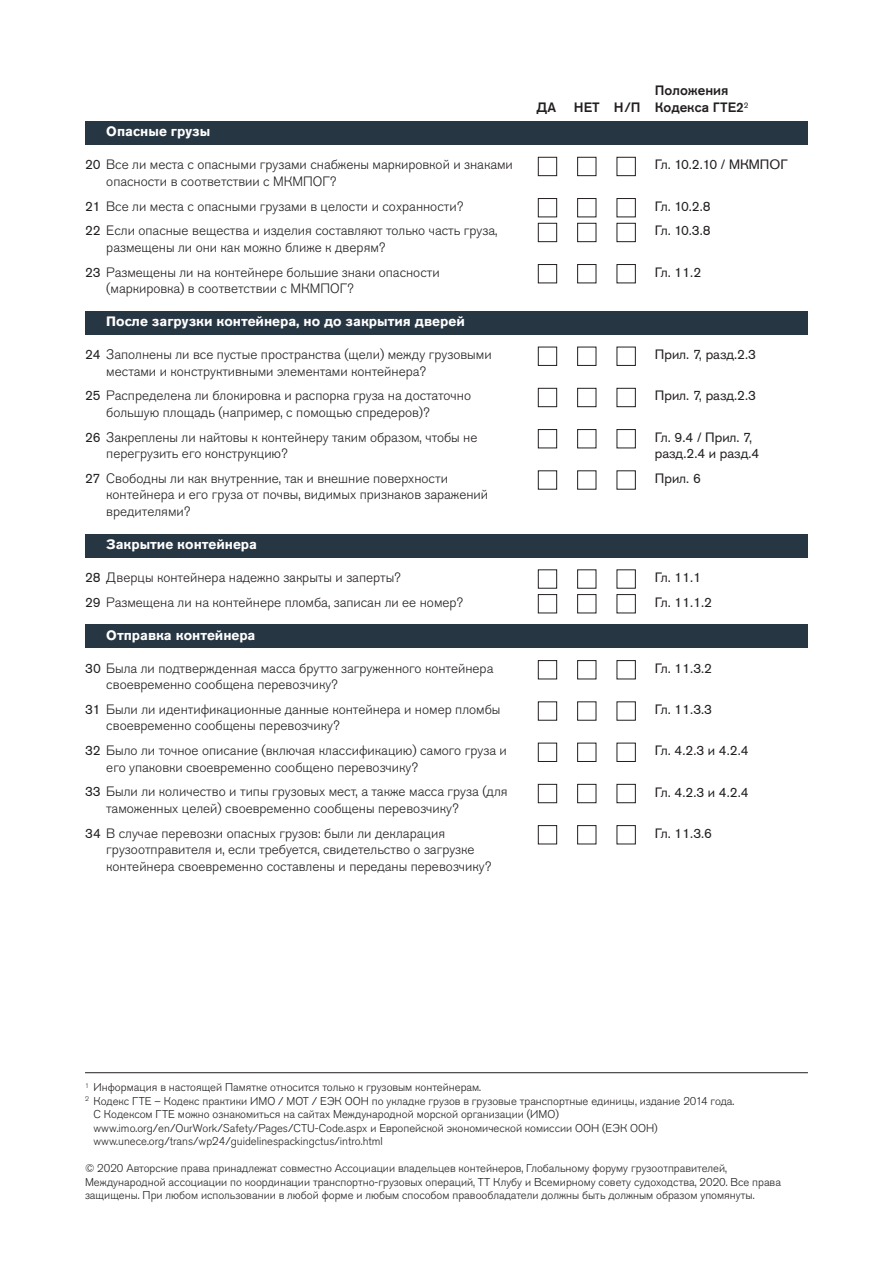
<style>
.page{position:relative;width:893px;height:1263px;background:#fff}
.page>*{position:absolute;margin:0;border:0;box-sizing:border-box;transform-origin:0 0}
.t1{font:300 13.5px/16.5px "Akzidenz Grotesk Pro";color:#231f20}
.t2{font:13.5px/24.8px "Akzidenz Grotesk Pro";color:#231f20}
.t3{font:700 13.5px "Akzidenz Grotesk Pro";color:#fff}
.t4{font:500 13.5px/16.5px "Akzidenz Grotesk Pro";color:#231f20}
.t5{font:300 11.25px/13.5px "Akzidenz Grotesk Pro";color:#231f20}
.s1{font-weight:400}
</style>
<div class="page">
<div style="left:85px;top:625px;width:723px;height:23px;background:#273643"></div>
<div style="left:85px;top:534px;width:723px;height:23px;background:#273643"></div>
<div style="left:85px;top:311px;width:723px;height:24px;background:#273643"></div>
<div style="left:85px;top:121px;width:723px;height:24px;background:#273643"></div>
<div style="left:538px;top:157px;width:19px;height:19px;border:1px solid #231f20"></div>
<div style="left:577px;top:157px;width:19px;height:19px;border:1px solid #231f20"></div>
<div style="left:617px;top:157px;width:19px;height:19px;border:1px solid #231f20"></div>
<div style="left:538px;top:198px;width:19px;height:19px;border:1px solid #231f20"></div>
<div style="left:577px;top:198px;width:19px;height:19px;border:1px solid #231f20"></div>
<div style="left:617px;top:198px;width:19px;height:19px;border:1px solid #231f20"></div>
<div style="left:538px;top:223px;width:19px;height:19px;border:1px solid #231f20"></div>
<div style="left:577px;top:223px;width:19px;height:19px;border:1px solid #231f20"></div>
<div style="left:617px;top:223px;width:19px;height:19px;border:1px solid #231f20"></div>
<div style="left:538px;top:264px;width:19px;height:19px;border:1px solid #231f20"></div>
<div style="left:577px;top:264px;width:19px;height:19px;border:1px solid #231f20"></div>
<div style="left:617px;top:264px;width:19px;height:19px;border:1px solid #231f20"></div>
<div style="left:538px;top:347px;width:19px;height:19px;border:1px solid #231f20"></div>
<div style="left:577px;top:347px;width:19px;height:19px;border:1px solid #231f20"></div>
<div style="left:617px;top:347px;width:19px;height:19px;border:1px solid #231f20"></div>
<div style="left:538px;top:388px;width:19px;height:19px;border:1px solid #231f20"></div>
<div style="left:577px;top:388px;width:19px;height:19px;border:1px solid #231f20"></div>
<div style="left:617px;top:388px;width:19px;height:19px;border:1px solid #231f20"></div>
<div style="left:538px;top:429px;width:19px;height:19px;border:1px solid #231f20"></div>
<div style="left:577px;top:429px;width:19px;height:19px;border:1px solid #231f20"></div>
<div style="left:617px;top:429px;width:19px;height:19px;border:1px solid #231f20"></div>
<div style="left:538px;top:470px;width:19px;height:20px;border:1px solid #231f20"></div>
<div style="left:538px;top:569px;width:19px;height:20px;border:1px solid #231f20"></div>
<div style="left:538px;top:594px;width:19px;height:19px;border:1px solid #231f20"></div>
<div style="left:577px;top:594px;width:19px;height:19px;border:1px solid #231f20"></div>
<div style="left:617px;top:594px;width:19px;height:19px;border:1px solid #231f20"></div>
<div style="left:538px;top:660px;width:19px;height:19px;border:1px solid #231f20"></div>
<div style="left:577px;top:660px;width:19px;height:19px;border:1px solid #231f20"></div>
<div style="left:617px;top:660px;width:19px;height:19px;border:1px solid #231f20"></div>
<div style="left:538px;top:701px;width:19px;height:20px;border:1px solid #231f20"></div>
<div style="left:577px;top:701px;width:19px;height:20px;border:1px solid #231f20"></div>
<div style="left:617px;top:701px;width:19px;height:20px;border:1px solid #231f20"></div>
<div style="left:538px;top:743px;width:19px;height:19px;border:1px solid #231f20"></div>
<div style="left:577px;top:743px;width:19px;height:19px;border:1px solid #231f20"></div>
<div style="left:617px;top:743px;width:19px;height:19px;border:1px solid #231f20"></div>
<div style="left:538px;top:784px;width:19px;height:19px;border:1px solid #231f20"></div>
<div style="left:577px;top:784px;width:19px;height:19px;border:1px solid #231f20"></div>
<div style="left:617px;top:784px;width:19px;height:19px;border:1px solid #231f20"></div>
<div style="left:538px;top:825px;width:19px;height:19px;border:1px solid #231f20"></div>
<div style="left:577px;top:825px;width:19px;height:19px;border:1px solid #231f20"></div>
<div style="left:617px;top:825px;width:19px;height:19px;border:1px solid #231f20"></div>
<hr style="left:85px;top:1072px;width:723px;height:1px;background:#231f20">
<p class="t3" style="left:106px;top:126px;width:105px">Опасные грузы</p>
<p class="t1" style="left:106px;top:158px;width:408px;text-indent:-21px"><span class="s1">20</span> Все ли места с опасными грузами снабжены маркировкой и знаками опасности в соответствии с МКМПОГ?</p>
<p class="t1" style="left:85px;top:195px;width:414px;line-height:24.8px"><span class="s1">21</span> Все ли места с опасными грузами в целости и сохранности?<br><span class="s1">22</span> Если опасные вещества и изделия составляют только часть груза,</p>
<p class="t1" style="left:85px;top:236px;width:356px;line-height:24.8px;text-indent:21px">размещены ли они как можно ближе к дверям?<br><span class="s1">23</span> Размещены ли на контейнере большие знаки опасности</p>
<p class="t1" style="left:106px;top:281px;width:249px">(маркировка) в соответствии с МКМПОГ?</p>
<p class="t3" style="left:106px;top:316px;width:360px">После загрузки контейнера, но до закрытия дверей</p>
<p class="t1" style="left:106px;top:347px;width:387px;text-indent:-21px"><span class="s1">24</span> Заполнены ли все пустые пространства (щели) между грузовыми местами и конструктивными элементами контейнера?</p>
<p class="t1" style="left:106px;top:389px;width:366px;text-indent:-21px"><span class="s1">25</span> Распределена ли блокировка и распорка груза на достаточно большую площадь (например, с помощью спредеров)?</p>
<p class="t1" style="left:106px;top:430px;width:373px;text-indent:-21px"><span class="s1">26</span> Закреплены ли найтовы к контейнеру таким образом, чтобы не перегрузить его конструкцию?</p>
<p class="t1" style="left:106px;top:471px;width:383px;text-indent:-21px"><span class="s1">27</span> Свободны ли как внутренние, так и внешние поверхности контейнера и его груза от почвы, видимых признаков заражений вредителями?</p>
<p class="t3" style="left:106px;top:539px;width:152px">Закрытие контейнера</p>
<p class="t1" style="left:85px;top:566px;width:380px;line-height:24.8px"><span class="s1">28</span> Дверцы контейнера надежно закрыты и заперты?<br><span class="s1">29</span> Размещена ли на контейнере пломба, записан ли ее номер?</p>
<p class="t3" style="left:106px;top:630px;width:151px">Отправка контейнера</p>
<p class="t1" style="left:106px;top:661px;width:389px;text-indent:-21px"><span class="s1">30</span> Была ли подтвержденная масса брутто загруженного контейнера своевременно сообщена перевозчику?</p>
<p class="t1" style="left:106px;top:702px;width:396px;text-indent:-21px"><span class="s1">31</span> Были ли идентификационные данные контейнера и номер пломбы своевременно сообщены перевозчику?</p>
<p class="t1" style="left:106px;top:743px;width:402px;text-indent:-21px"><span class="s1">32</span> Было ли точное описание (включая классификацию) самого груза и его упаковки своевременно сообщено перевозчику?</p>
<p class="t1" style="left:106px;top:784px;width:403px;text-indent:-21px"><span class="s1">33</span> Были ли количество и типы грузовых мест, а также масса груза (для таможенных целей) своевременно сообщены перевозчику?</p>
<p class="t1" style="left:106px;top:826px;width:386px;text-indent:-21px"><span class="s1">34</span> В случае перевозки опасных грузов: были ли декларация грузоотправителя и, если требуется, свидетельство о загрузке контейнера своевременно составлены и переданы перевозчику?</p>
<p class="t4" style="left:537px;top:100px;width:21px">ДА</p>
<p class="t4" style="left:574px;top:100px;width:68px">НЕТ Н/П</p>
<p class="t4" style="left:655px;top:83px;width:95px">Положения<br>Кодекса ГТЕ2<sup>2</sup></p>
<p class="t2" style="left:655px;top:154px;width:134px">Гл. 10.2.10 / МКМПОГ</p>
<p class="t2" style="left:655px;top:195px;width:57px">Гл. 10.2.8<br>Гл. 10.3.8</p>
<p class="t2" style="left:655px;top:261px;width:48px">Гл. 11.2</p>
<p class="t2" style="left:655px;top:344px;width:103px">Прил. 7, разд.2.3</p>
<p class="t2" style="left:655px;top:385px;width:103px">Прил. 7, разд.2.3</p>
<p class="t2" style="left:655px;top:430px;width:106px;line-height:16.5px">Гл. 9.4 / Прил. 7, разд.2.4 и разд.4</p>
<p class="t2" style="left:655px;top:467px;width:48px">Прил. 6</p>
<p class="t2" style="left:655px;top:566px;width:59px">Гл. 11.1<br>Гл. 11.1.2</p>
<p class="t2" style="left:655px;top:657px;width:59px">Гл. 11.3.2</p>
<p class="t2" style="left:655px;top:698px;width:59px">Гл. 11.3.3</p>
<p class="t2" style="left:655px;top:740px;width:95px">Гл. 4.2.3 и 4.2.4</p>
<p class="t2" style="left:655px;top:781px;width:95px">Гл. 4.2.3 и 4.2.4</p>
<p class="t2" style="left:655px;top:822px;width:59px">Гл. 11.3.6</p>
<p class="t5" style="left:85px;top:1081px;width:398px"><sup>1</sup> Информация в настоящей Памятке относится только к грузовым контейнерам.</p>
<p class="t5" style="left:85px;top:1095px;width:651px"><sup>2</sup> Кодекс ГТЕ – Кодекс практики ИМО / МОТ / ЕЭК ООН по укладке грузов в грузовые транспортные единицы, издание 2014 года.</p>
<p class="t5" style="left:94px;top:1108px;width:467px">С Кодексом ГТЕ можно ознакомиться на сайтах Международной морской организации (ИМО)</p>
<p class="t5" style="left:94px;top:1121px;width:566px">www.imo.org/en/OurWork/Safety/Pages/CTU-Code.aspx и Европейской экономической комиссии ООН (ЕЭК ООН)</p>
<p class="t5" style="left:94px;top:1135px;width:291px">www.unece.org/trans/wp24/guidelinespackingctus/intro.html</p>
<p class="t5" style="left:85px;top:1162px;width:697px">© 2020 Авторские права принадлежат совместно Ассоциации владельцев контейнеров, Глобальному форуму грузоотправителей,<br>Международной ассоциации по координации транспортно-грузовых операций, ТТ Клубу и Всемирному совету судоходства, 2020. Все права защищены. При любом использовании в любой форме и любым способом правообладатели должны быть должным образом упомянуты.</p>
</div>
